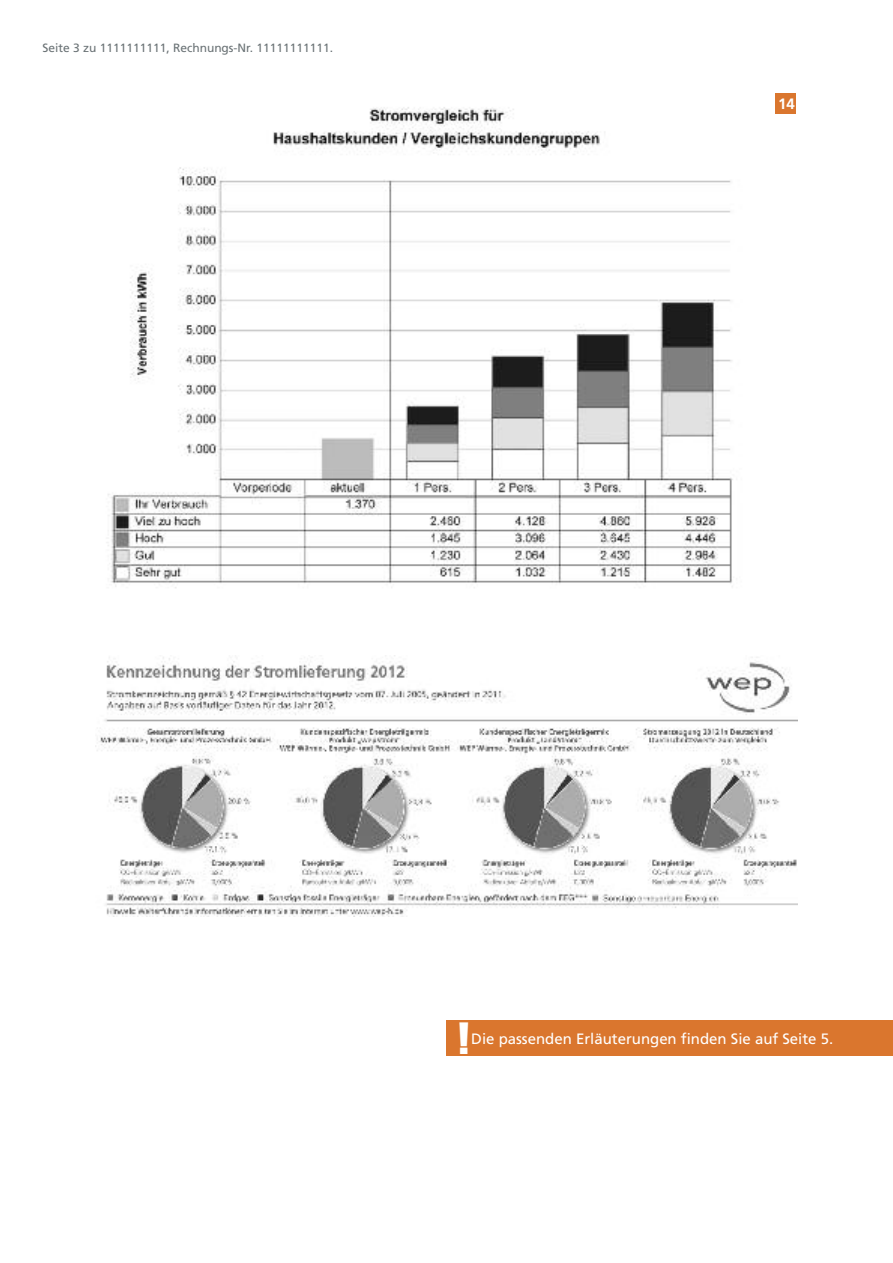
<style>
.page{position:relative;width:893px;height:1263px;background:#fff}
.page>*{position:absolute;margin:0;border:0;box-sizing:border-box;transform-origin:0 0}
.t1{font:39.9px "Impact";color:#fff}
.t2{font:15px "Frutiger";color:#fff}
.t3{font:700 15px "Frutiger";color:#fff}
.t4{font:12px "Frutiger";color:#6a7275}
</style>
<div class="page">
<img style="left:107px;top:93px;width:689px;height:495px">
<div style="left:775px;top:94px;width:21px;height:20px;background:#da762e"></div>
<div style="left:446px;top:1020px;width:447px;height:36px;background:#da762e"></div>
<img style="left:97px;top:655px;width:701px;height:262px">
<p class="t4" style="left:43px;top:43px;width:292px">Seite 3 zu 1111111111, Rechnungs-Nr. 11111111111.</p>
<p class="t3" style="left:778px;top:98px;width:18px">14</p>
<h1 class="t1" style="left:458px;top:1017px;width:12px">!</h1>
<p class="t2" style="left:471px;top:1033px;width:364px">Die passenden Erläuterungen finden Sie auf Seite 5.</p>
</div>
